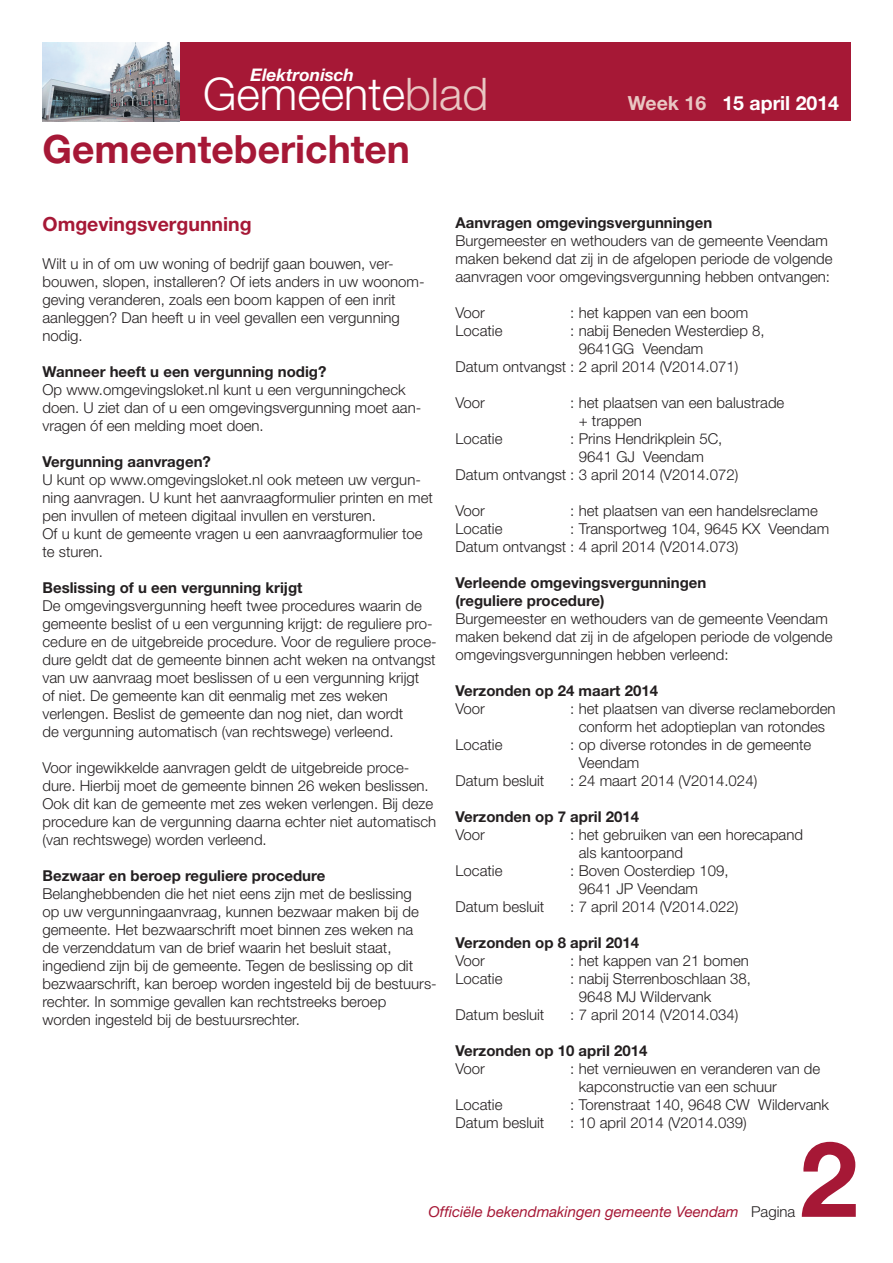
<style>
.page{position:relative;width:893px;height:1263px;background:#fff}
.page>*{position:absolute;margin:0;border:0;box-sizing:border-box;transform-origin:0 0}
.t1{font:700 105px "Helvetica Neue LT Std";color:#a61836}
.t2{font:300 45px "Helvetica Neue LT Std";color:#fff}
.t3{font:700 39px "Helvetica Neue LT Std";color:#a61836}
.t4{font:700 19.5px "Helvetica Neue LT Std";color:#a61836}
.t5{font:700 19.5px "Helvetica Neue LT Std";color:#fff}
.t6{font:italic 700 17.4px "Helvetica Neue LT Std";color:#fff}
.t7{font:300 15px/18px "Helvetica Neue LT Std";color:#231f20}
.t8{font:700 15px/18px "Helvetica Neue LT Std";color:#231f20}
.t9{font:italic 15px "Helvetica Neue LT Std";color:#a61836}
.s1{color:#e9c7c3}
.s2{font-weight:300;font-style:normal;color:#231f20}
</style>
<div class="page">
<div style="left:43px;top:43px;width:807px;height:78px;background:#a61836"></div>
<img style="left:43px;top:43px;width:137px;height:78px">
<p class="t6" style="left:250px;top:68px;width:105px">Elektronisch</p>
<h2 class="t2" style="left:203px;top:78px;width:287px">Gemeente<span class="s1">blad</span></h2>
<h3 class="t3" style="left:43px;top:135px;width:369px">Gemeenteberichten</h3>
<h3 class="t5" style="left:628px;top:97px;width:213px"><span class="s1">Week 16</span> 15 april 2014</h3>
<h3 class="t4" style="left:43px;top:217px;width:211px">Omgevingsvergunning</h3>
<p class="t7" style="left:43px;top:256px;width:384px">Wilt u in of om uw woning of bedrijf gaan bouwen, ver&shy;bouwen, slopen, installeren? Of iets anders in uw woonom&shy;geving veranderen, zoals een boom kappen of een inrit aanleggen? Dan heeft u in veel gevallen een vergunning nodig.</p>
<p class="t8" style="left:43px;top:364px;width:285px">Wanneer heeft u een vergunning nodig?</p>
<p class="t7" style="left:43px;top:382px;width:380px">Op www.omgevingsloket.nl kunt u een vergunningcheck doen. U ziet dan of u een omgevingsvergunning moet aan&shy;vragen óf een melding moet doen.</p>
<p class="t8" style="left:43px;top:454px;width:170px">Vergunning aanvragen?</p>
<p class="t7" style="left:43px;top:472px;width:392px">U kunt op www.omgevingsloket.nl ook meteen uw vergun&shy;ning aanvragen. U kunt het aanvraagformulier printen en met pen invullen of meteen digitaal invullen en versturen.<br>Of u kunt de gemeente vragen u een aanvraagformulier toe te sturen.</p>
<p class="t8" style="left:43px;top:580px;width:261px">Beslissing of u een vergunning krijgt</p>
<p class="t7" style="left:43px;top:598px;width:396px">De omgevingsvergunning heeft twee procedures waarin de gemeente beslist of u een vergunning krijgt: de reguliere pro&shy;cedure en de uitgebreide procedure. Voor de reguliere proce&shy;dure geldt dat de gemeente binnen acht weken na ontvangst van uw aanvraag moet beslissen of u een vergunning krijgt<br>of niet. De gemeente kan dit eenmalig met zes weken verlengen. Beslist de gemeente dan nog niet, dan wordt<br>de vergunning automatisch (van rechtswege) verleend.</p>
<p class="t7" style="left:43px;top:760px;width:395px">Voor ingewikkelde aanvragen geldt de uitgebreide proce&shy;dure. Hierbij moet de gemeente binnen 26 weken beslissen.<br>Ook dit kan de gemeente met zes weken verlengen. Bij deze procedure kan de vergunning daarna echter niet automatisch (van rechtswege) worden verleend.</p>
<p class="t8" style="left:43px;top:868px;width:284px">Bezwaar en beroep reguliere procedure</p>
<p class="t7" style="left:43px;top:886px;width:396px">Belanghebbenden die het niet eens zijn met de beslissing<br>op uw vergunningaanvraag, kunnen bezwaar maken bij de gemeente. Het bezwaarschrift moet binnen zes weken na<br>de verzenddatum van de brief waarin het besluit staat, ingediend zijn bij de gemeente. Tegen de beslissing op dit bezwaarschrift, kan beroep worden ingesteld bij de bestuurs&shy;rechter. In sommige gevallen kan rechtstreeks beroep worden ingesteld bij de bestuursrechter.</p>
<p class="t8" style="left:455px;top:215px;width:258px">Aanvragen omgevingsvergunningen</p>
<p class="t7" style="left:455px;top:233px;width:379px">Burgemeester en wethouders van de gemeente Veendam maken bekend dat zij in de afgelopen periode de volgende aanvragen voor omgevingsvergunning hebben ontvangen:</p>
<p class="t7" style="left:455px;top:305px;width:31px">Voor</p>
<p class="t7" style="left:570px;top:305px;width:180px">: het kappen van een boom</p>
<p class="t7" style="left:455px;top:323px;width:48px">Locatie</p>
<p class="t7" style="left:570px;top:323px;width:196px">: nabij Beneden Westerdiep 8,</p>
<p class="t7" style="left:579px;top:341px;width:126px">9641GG Veendam</p>
<p class="t7" style="left:455px;top:359px;width:284px">Datum ontvangst : 2 april 2014 (V2014.071)</p>
<p class="t7" style="left:455px;top:395px;width:31px">Voor</p>
<p class="t7" style="left:579px;top:395px;width:207px;text-indent:-9px">: het plaatsen van een balustrade + trappen</p>
<p class="t7" style="left:455px;top:431px;width:48px">Locatie</p>
<p class="t7" style="left:570px;top:431px;width:154px">: Prins Hendrikplein 5C,</p>
<p class="t7" style="left:579px;top:449px;width:127px">9641 GJ Veendam</p>
<p class="t7" style="left:455px;top:467px;width:284px">Datum ontvangst : 3 april 2014 (V2014.072)</p>
<p class="t7" style="left:455px;top:503px;width:31px">Voor</p>
<p class="t7" style="left:570px;top:503px;width:249px">: het plaatsen van een handelsreclame</p>
<p class="t7" style="left:455px;top:521px;width:48px">Locatie</p>
<p class="t7" style="left:455px;top:521px;width:375px;text-indent:115px">: Transportweg 104, 9645 KX Veendam<br>Datum ontvangst : 4 april 2014 (V2014.073)</p>
<p class="t8" style="left:455px;top:575px;width:252px">Verleende omgevingsvergunningen (reguliere procedure)</p>
<p class="t7" style="left:455px;top:611px;width:379px">Burgemeester en wethouders van de gemeente Veendam maken bekend dat zij in de afgelopen periode de volgende omgevingsvergunningen hebben verleend:</p>
<p class="t8" style="left:455px;top:683px;width:204px">Verzonden op 24 maart 2014</p>
<p class="t7" style="left:455px;top:701px;width:31px">Voor</p>
<p class="t7" style="left:570px;top:701px;width:267px;text-align:center">: het plaatsen van diverse reclameborden conform het adoptieplan van rotondes</p>
<p class="t7" style="left:455px;top:737px;width:48px">Locatie</p>
<p class="t7" style="left:579px;top:737px;width:234px;text-indent:-9px">: op diverse rotondes in de gemeente<br>Veendam</p>
<p class="t7" style="left:455px;top:773px;width:90px">Datum besluit</p>
<p class="t7" style="left:570px;top:773px;width:188px">: 24 maart 2014 (V2014.024)</p>
<p class="t8" style="left:455px;top:809px;width:185px">Verzonden op 7 april 2014</p>
<p class="t7" style="left:455px;top:827px;width:31px">Voor</p>
<p class="t7" style="left:579px;top:827px;width:226px;text-indent:-9px">: het gebruiken van een horecapand als kantoorpand</p>
<p class="t7" style="left:455px;top:863px;width:48px">Locatie</p>
<p class="t7" style="left:579px;top:863px;width:151px;text-indent:-9px">: Boven Oosterdiep 109,<br>9641 JP Veendam</p>
<p class="t7" style="left:455px;top:899px;width:90px">Datum besluit</p>
<p class="t7" style="left:570px;top:899px;width:170px">: 7 april 2014 (V2014.022)</p>
<p class="t8" style="left:455px;top:935px;width:185px">Verzonden op 8 april 2014</p>
<p class="t7" style="left:455px;top:953px;width:31px">Voor</p>
<p class="t7" style="left:570px;top:953px;width:180px">: het kappen van 21 bomen</p>
<p class="t7" style="left:455px;top:971px;width:48px">Locatie</p>
<p class="t7" style="left:579px;top:971px;width:174px;text-indent:-9px">: nabij Sterrenboschlaan 38,<br>9648 MJ Wildervank</p>
<p class="t7" style="left:455px;top:1007px;width:90px">Datum besluit</p>
<p class="t7" style="left:570px;top:1007px;width:170px">: 7 april 2014 (V2014.034)</p>
<p class="t8" style="left:455px;top:1043px;width:193px">Verzonden op 10 april 2014</p>
<p class="t7" style="left:455px;top:1061px;width:31px">Voor</p>
<p class="t7" style="left:579px;top:1061px;width:243px;text-indent:-9px">: het vernieuwen en veranderen van de kapconstructie van een schuur</p>
<p class="t7" style="left:455px;top:1097px;width:48px">Locatie</p>
<p class="t7" style="left:570px;top:1097px;width:260px">: Torenstraat 140, 9648 CW Wildervank</p>
<p class="t7" style="left:455px;top:1115px;width:90px">Datum besluit</p>
<p class="t7" style="left:570px;top:1115px;width:178px">: 10 april 2014 (V2014.039)</p>
<h1 class="t1" style="left:800px;top:1142px;width:60px">2</h1>
<p class="t9" style="left:429px;top:1206px;width:368px">Officiële bekendmakingen gemeente Veendam <span class="s2">Pagina</span></p>
</div>
